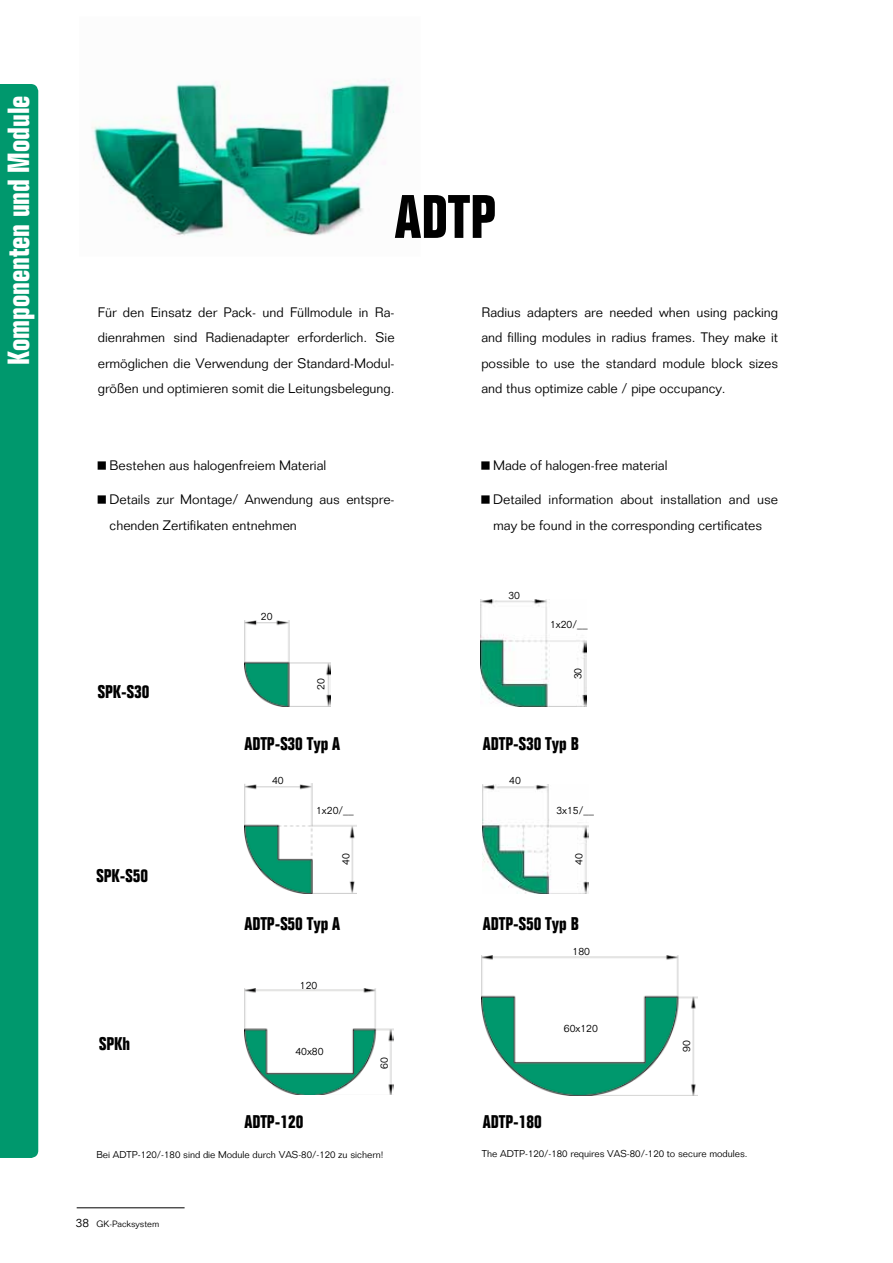
<style>
.page{position:relative;width:893px;height:1263px;background:#fff}
.page>*{position:absolute;margin:0;border:0;box-sizing:border-box;transform-origin:0 0}
.t1{font:700 condensed 60px "Folio";color:#000}
.t2{font:700 condensed 30px "Folio";color:#fff}
.t3{font:700 condensed 18px "Folio";color:#000}
.t4{font:300 13.5px/25.5px "Folio";color:#000;text-align:justify}
.t5{font:300 12px "Folio";color:#000}
.t6{font:300 10.5px "Folio";color:#000}
.t7{font:300 9.75px "Folio";color:#000}
.t8{font:300 9px "Folio";color:#000}
.s1{font-size:19.5px;color:#00986d}
</style>
<div class="page">
<hr style="left:77px;top:1207px;width:108px;height:1px;background:#000">
<div style="left:0;top:84px;width:38px;height:1074px;background:#00986d"></div>
<img style="left:92px;top:80px;width:302px;height:157px">
<img style="left:244px;top:989px;width:150px;height:106px">
<img style="left:482px;top:956px;width:216px;height:139px">
<img style="left:244px;top:784px;width:113px;height:109px">
<img style="left:482px;top:785px;width:107px;height:108px">
<img style="left:244px;top:620px;width:86px;height:86px">
<img style="left:481px;top:599px;width:105px;height:107px">
<h2 class="t2" style="left:2px;top:365px;width:275px;rotate:-90deg">Komponenten und Module<span class="s1">.</span></h2>
<h1 class="t1" style="left:395px;top:184px;width:103px">ADTP</h1>
<p class="t4" style="left:98px;top:299px;width:298px">Für den Einsatz der Pack- und Füllmodule in Ra&shy;dienrahmen sind Radienadapter erforderlich. Sie ermöglichen die Verwendung der Standard-Modul&shy;größen und optimieren somit die Leitungsbelegung.</p>
<p class="t4" style="left:481px;top:299px;width:298px">Radius adapters are needed when using packing and filling modules in radius frames. They make it possible to use the standard module block sizes and thus optimize cable / pipe occupancy.</p>
<p class="t4" style="left:110px;top:452px;width:218px">Bestehen aus halogenfreiem Material</p>
<p class="t4" style="left:110px;top:487px;width:286px">Details zur Montage/ Anwendung aus entspre&shy;chenden Zertifikaten entnehmen</p>
<h3 class="t3" style="left:98px;top:681px;width:53px">SPK-S30</h3>
<h3 class="t3" style="left:97px;top:865px;width:53px">SPK-S50</h3>
<h3 class="t3" style="left:99px;top:1033px;width:32px">SPKh</h3>
<p class="t6" style="left:261px;top:610px;width:13px">20</p>
<p class="t6" style="left:314px;top:690px;width:13px;rotate:-90deg">20</p>
<h3 class="t3" style="left:244px;top:733px;width:97px">ADTP-S30 Typ A</h3>
<p class="t6" style="left:272px;top:774px;width:13px">40</p>
<p class="t6" style="left:316px;top:803px;width:39px">1x20/__</p>
<p class="t6" style="left:340px;top:865px;width:13px;rotate:-90deg">40</p>
<h3 class="t3" style="left:244px;top:914px;width:97px">ADTP-S50 Typ A</h3>
<p class="t6" style="left:300px;top:978px;width:19px">120</p>
<p class="t6" style="left:295px;top:1045px;width:30px">40x80</p>
<h3 class="t3" style="left:244px;top:1112px;width:60px">ADTP-120</h3>
<p class="t6" style="left:378px;top:1069px;width:13px;rotate:-90deg">60</p>
<p class="t4" style="left:493px;top:452px;width:176px">Made of halogen-free material</p>
<p class="t4" style="left:493px;top:487px;width:286px">Detailed information about installation and use may be found in the corresponding certificates</p>
<p class="t6" style="left:508px;top:589px;width:13px">30</p>
<p class="t6" style="left:550px;top:618px;width:39px">1x20/__</p>
<p class="t6" style="left:571px;top:679px;width:13px;rotate:-90deg">30</p>
<h3 class="t3" style="left:483px;top:733px;width:97px">ADTP-S30 Typ B</h3>
<p class="t6" style="left:509px;top:774px;width:13px">40</p>
<p class="t6" style="left:556px;top:804px;width:39px">3x15/__</p>
<p class="t6" style="left:572px;top:865px;width:13px;rotate:-90deg">40</p>
<h3 class="t3" style="left:483px;top:914px;width:97px">ADTP-S50 Typ B</h3>
<p class="t6" style="left:573px;top:945px;width:19px">180</p>
<p class="t6" style="left:564px;top:1022px;width:36px">60x120</p>
<h3 class="t3" style="left:483px;top:1111px;width:60px">ADTP-180</h3>
<p class="t6" style="left:680px;top:1052px;width:13px;rotate:-90deg">90</p>
<p class="t7" style="left:96px;top:1148px;width:289px">Bei ADTP-120/-180 sind die Module durch VAS-80/-120 zu sichern!</p>
<p class="t7" style="left:482px;top:1148px;width:267px">The ADTP-120/-180 requires VAS-80/-120 to secure modules.</p>
<p class="t5" style="left:76px;top:1215px;width:15px">38</p>
<p class="t8" style="left:97px;top:1218px;width:64px">GK-Packsystem</p>
</div>
